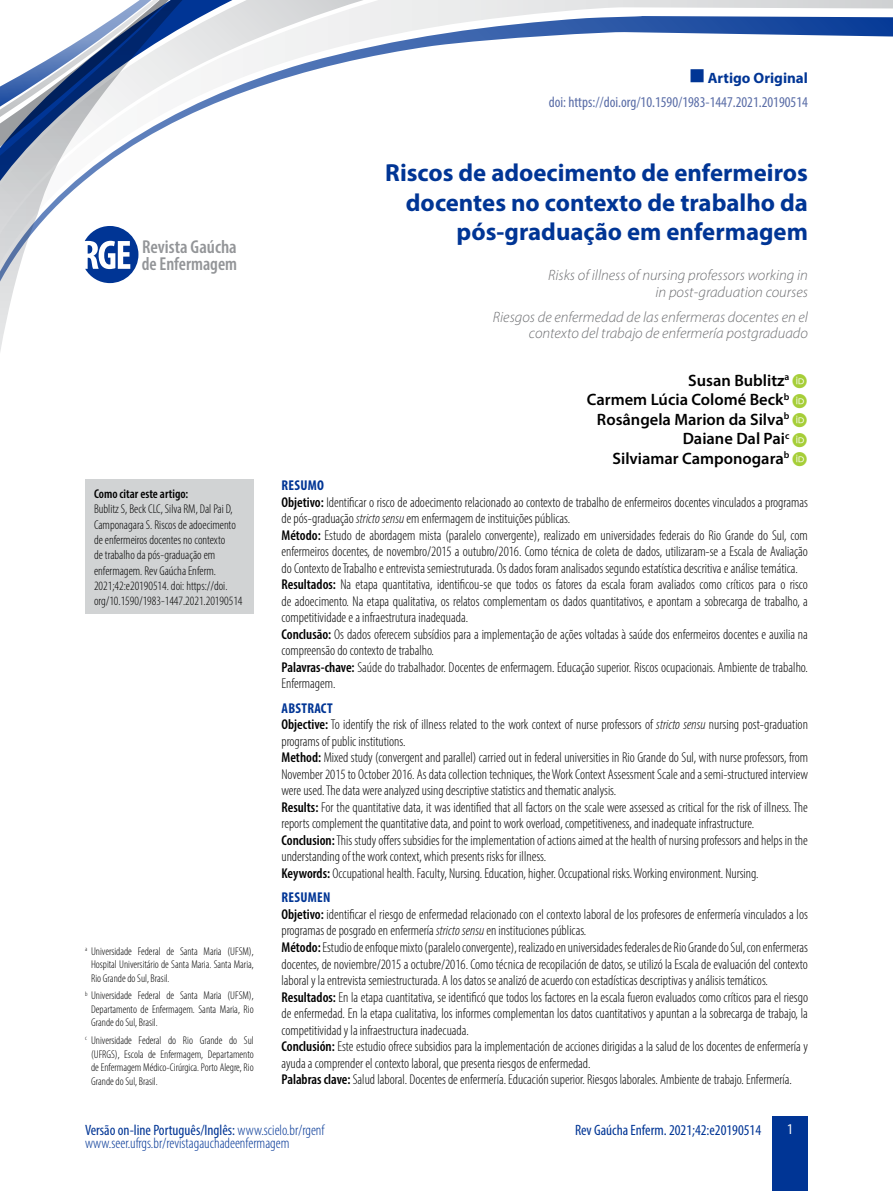
<style>
.page{position:relative;width:893px;height:1191px;background:#fff}
.page>*{position:absolute;margin:0;border:0;box-sizing:border-box;transform-origin:0 0}
.t1{font:700 24.75px/29.7px "Myriad Pro";color:#003595;text-align:right}
.t2{font:600 condensed 18.75px/16.6px "Myriad Pro";color:#939598}
.t3{font:600 16.5px/19.5px "Myriad Pro";color:#000;text-align:right}
.t4{font:italic 300 15px/16.5px "Myriad Pro";color:#6d6e71;text-align:right}
.t5{font:condensed 15px "Myriad Pro";color:#003595}
.t6{font:condensed 15px "Myriad Pro";color:#5a6da7}
.t7{font:300 condensed 15px "Myriad Pro";color:#003595}
.t8{font:700 15px "Myriad Pro";color:#003595}
.t9{font:condensed 15px "Myriad Pro";color:#fff}
.t10{font:300 condensed 14.25px/16.5px "Myriad Pro";color:#000}
.t11{font:300 condensed 12.75px/15.3px "Myriad Pro";color:#000}
.t12{font:600 condensed 12.75px "Myriad Pro";color:#000}
.t13{font:300 condensed 11.25px/13.5px "Myriad Pro";color:#000;text-align:justify}
.s1{font-weight:700;color:#003595}
.s2{font-weight:600}
.s3{font-style:italic}
.s4{font-weight:300}
</style>
<div class="page">
<svg style="left:202px;top:0;width:691px;height:109px"></svg>
<svg style="left:0;top:0;width:202px;height:352px"></svg>
<div style="left:772px;top:1116px;width:36px;height:75px;background:#003595"></div>
<svg style="left:85px;top:226px;width:53px;height:57px"></svg>
<div style="left:85px;top:479px;width:169px;height:135px;background:#d1d3d4"></div>
<svg style="left:691px;top:69px;width:13px;height:14px"></svg>
<p class="t8" style="left:708px;top:68px;width:102px">Artigo Original</p>
<h2 class="t2" style="left:142px;top:238px;width:97px">Revista Gaúcha de Enfermagem</h2>
<p class="t12" style="left:94px;top:486px;width:96px">Como citar este artigo:</p>
<p class="t11" style="left:94px;top:501px;width:150px">Bublitz S, Beck CLC, Silva RM, Dal Pai D, Camponagara S. Riscos de adoecimento de enfermeiros docentes no contexto<br>de trabalho da pós-graduação em enfermagem. Rev Gaúcha Enferm.<br>2021;42:e20190514. doi: https://doi. org/10.1590/1983-1447.2021.20190514</p>
<p class="t13" style="left:91px;top:944px;width:164px;text-indent:-6px"><sup>a</sup> Universidade Federal de Santa Maria (UFSM), Hospital Universitário de Santa Maria. Santa Maria, Rio Grande do Sul, Brasil.</p>
<p class="t13" style="left:91px;top:988px;width:164px;text-indent:-6px"><sup>b</sup> Universidade Federal de Santa Maria (UFSM), Departamento de Enfermagem. Santa Maria, Rio Grande do Sul, Brasil.</p>
<p class="t13" style="left:91px;top:1033px;width:164px;text-indent:-6px"><sup>c</sup> Universidade Federal do Rio Grande do Sul (UFRGS), Escola de Enfermagem, Departamento de Enfermagem Médico-Cirúrgica. Porto Alegre, Rio Grande do Sul, Brasil.</p>
<p class="t6" style="left:549px;top:93px;width:261px">doi: https://doi.org/10.1590/1983-1447.2021.20190514</p>
<h1 class="t1" style="left:385px;top:157px;width:424px">Riscos de adoecimento de enfermeiros docentes no contexto de trabalho da pós-graduação em enfermagem</h1>
<p class="t4" style="left:548px;top:267px;width:261px">Risks of illness of nursing professors working in in post-graduation courses</p>
<p class="t4" style="left:493px;top:308px;width:317px">Riesgos de enfermedad de las enfermeras docentes en el contexto del trabajo de enfermería postgraduado</p>
<p class="t3" style="left:587px;top:370px;width:204px">Susan Bublitz<sup>a<br></sup>Carmem Lúcia Colomé Beck<sup>b<br></sup>Rosângela Marion da Silva<sup>b<br></sup>Daiane Dal Pai<sup>c<br></sup>Silviamar Camponogara<sup>b</sup></p>
<p class="t10" style="left:281px;top:477px;width:528px"><span class="s1">RESUMO<br></span><span class="s2">Objetivo:</span> Identificar o risco de adoecimento relacionado ao contexto de trabalho de enfermeiros docentes vinculados a programas de pós-graduação <span class="s3">stricto sensu</span> em enfermagem de instituições públicas.<br><span class="s2">Método:</span> Estudo de abordagem mista (paralelo convergente), realizado em universidades federais do Rio Grande do Sul, com enfermeiros docentes, de novembro/2015 a outubro/2016. Como técnica de coleta de dados, utilizaram-se a Escala de Avaliação do Contexto de Trabalho e entrevista semiestruturada. Os dados foram analisados segundo estatística descritiva e análise temática.<br><span class="s2">Resultados:</span> Na etapa quantitativa, identificou-se que todos os fatores da escala foram avaliados como críticos para o risco de adoecimento. Na etapa qualitativa, os relatos complementam os dados quantitativos, e apontam a sobrecarga de trabalho, a competitividade e a infraestrutura inadequada.<br><span class="s2">Conclusão:</span> Os dados oferecem subsídios para a implementação de ações voltadas à saúde dos enfermeiros docentes e auxilia na compreensão do contexto de trabalho.<br><span class="s2">Palavras-chave:</span> Saúde do trabalhador. Docentes de enfermagem. Educação superior. Riscos ocupacionais. Ambiente de trabalho.<br>Enfermagem.</p>
<p class="t10" style="left:281px;top:700px;width:528px"><span class="s1">ABSTRACT<br></span><span class="s2">Objective:</span> To identify the risk of illness related to the work context of nurse professors of <span class="s3">stricto sensu</span> nursing post-graduation programs of public institutions.<br><span class="s2">Method:</span> Mixed study (convergent and parallel) carried out in federal universities in Rio Grande do Sul, with nurse professors, from November 2015 to October 2016. As data collection techniques, the Work Context Assessment Scale and a semi-structured interview were used. The data were analyzed using descriptive statistics and thematic analysis.<br><span class="s2">Results:</span> For the quantitative data, it was identified that all factors on the scale were assessed as critical for the risk of illness. The reports complement the quantitative data, and point to work overload, competitiveness, and inadequate infrastructure.<br><span class="s2">Conclusion:</span> This study offers subsidies for the implementation of actions aimed at the health of nursing professors and helps in the understanding of the work context, which presents risks for illness.<br><span class="s2">Keywords:</span> Occupational health. Faculty, Nursing. Education, higher. Occupational risks. Working environment. Nursing.</p>
<p class="t10" style="left:281px;top:889px;width:528px"><span class="s1">RESUMEN<br></span><span class="s2">Objetivo:</span> identificar el riesgo de enfermedad relacionado con el contexto laboral de los profesores de enfermería vinculados a los programas de posgrado en enfermería <span class="s3">stricto sensu</span> en instituciones públicas.<br><span class="s2">Método:</span> Estudio de enfoque mixto (paralelo convergente), realizado en universidades federales de Rio Grande do Sul, con enfermeras docentes, de noviembre/2015 a octubre/2016. Como técnica de recopilación de datos, se utilizó la Escala de evaluación del contexto laboral y la entrevista semiestructurada. A los datos se analizó de acuerdo con estadísticas descriptivas y análisis temáticos.<br><span class="s2">Resultados:</span> En la etapa cuantitativa, se identificó que todos los factores en la escala fueron evaluados como críticos para el riesgo de enfermedad. En la etapa cualitativa, los informes complementan los datos cuantitativos y apuntan a la sobrecarga de trabajo, la competitividad y la infraestructura inadecuada.<br><span class="s2">Conclusión:</span> Este estudio ofrece subsidios para la implementación de acciones dirigidas a la salud de los docentes de enfermería y ayuda a comprender el contexto laboral, que presenta riesgos de enfermedad.<br><span class="s2">Palabras clave:</span> Salud laboral. Docentes de enfermería. Educación superior. Riesgos laborales. Ambiente de trabajo. Enfermería.</p>
<p class="t5" style="left:85px;top:1121px;width:241px">Versão on-line Português/Inglês: <span class="s4">www.scielo.br/rgenf</span></p>
<p class="t7" style="left:85px;top:1134px;width:206px">www.seer.ufrgs.br/revistagauchadeenfermagem</p>
<p class="t5" style="left:575px;top:1121px;width:188px">Rev Gaúcha Enferm. 2021;42:e20190514</p>
<p class="t9" style="left:787px;top:1120px;width:7px">1</p>
</div>
